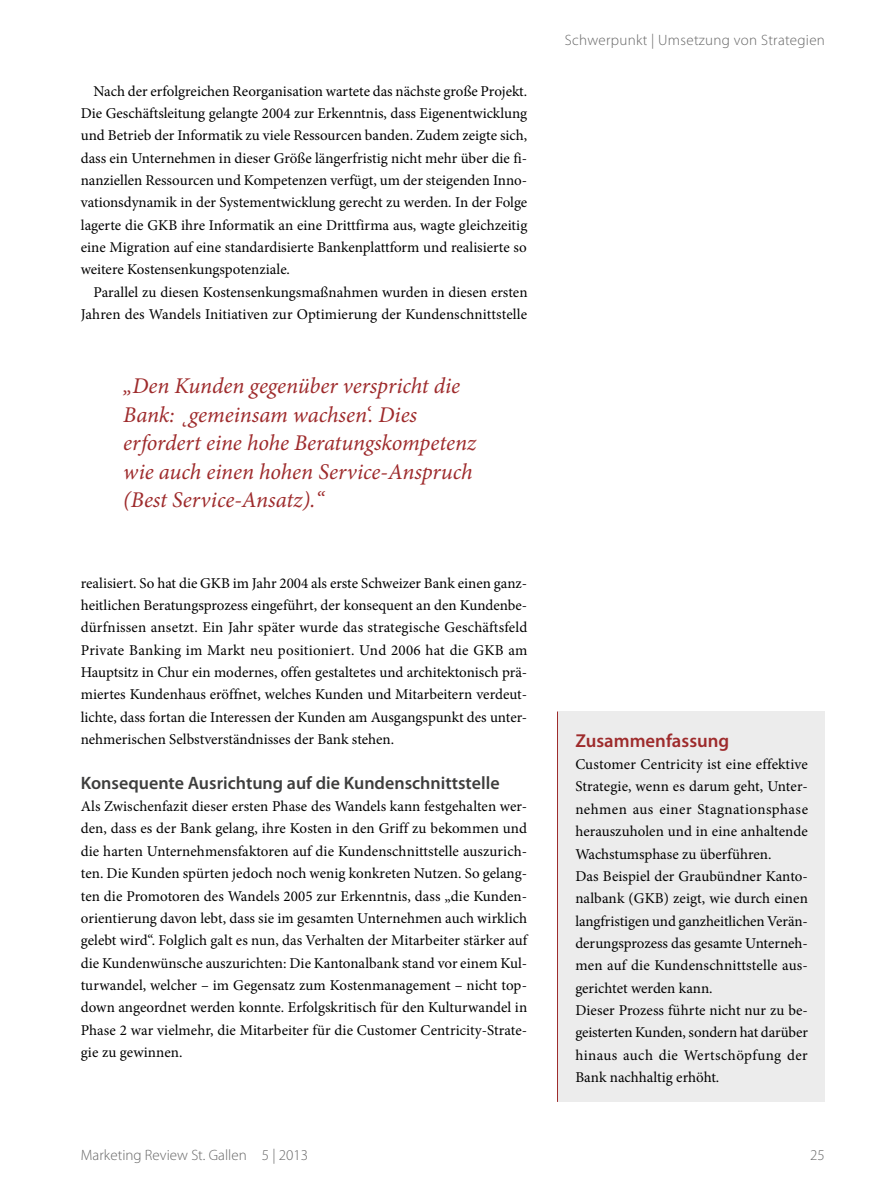
<style>
.page{position:relative;width:893px;height:1187px;background:#fff}
.page>*{position:absolute;margin:0;border:0;box-sizing:border-box;transform-origin:0 0}
.Zitat{font:italic 22.5px/28.5px "Minion Pro";letter-spacing:-.005em;color:#9e2b2c}
.Titel{font:600 18.75px "Myriad Pro";color:#9e2b2c}
.Zwischenüberschrift{font:600 18px "Myriad Pro";color:#3e3e3d}
.Grundtext_Einzug{font:15px/22.4px "Minion Pro";color:#000;text-align:justify}
.Grundtext{font:15px/22.4px "Minion Pro";letter-spacing:.005em;color:#000;text-align:justify}
.Rubrik{font:300 15px "Myriad Pro";letter-spacing:.015em;color:#676767}
.s1{font-style:normal}
</style>
<div class="page">
<div style="left:557px;top:711px;width:268px;height:390px;background:#ececec"></div>
<hr style="left:557px;top:711px;width:1px;height:390px;background:#9e2b2c">
<p class="Grundtext_Einzug" style="left:81px;top:80px;width:448px;text-indent:13px">Nach der erfolgreichen Reorganisation wartete das nächste große Projekt.<br>Die Geschäftsleitung gelangte 2004 zur Erkenntnis, dass Eigenentwicklung und Betrieb der Informatik zu viele Ressourcen banden. Zudem zeigte sich, dass ein Unternehmen in dieser Größe längerfristig nicht mehr über die fi&shy;nanziellen Ressourcen und Kompetenzen verfügt, um der steigenden Inno&shy;vationsdynamik in der Systementwicklung gerecht zu werden. In der Folge lagerte die GKB ihre Informatik an eine Drittfirma aus, wagte gleichzeitig eine Migration auf eine standardisierte Bankenplattform und realisierte so weitere Kostensenkungspotenziale.</p>
<p class="Grundtext_Einzug" style="left:81px;top:281px;width:448px;text-align:right">Parallel zu diesen Kostensenkungsmaßnahmen wurden in diesen ersten<br>Jahren des Wandels Initiativen zur Optimierung der Kundenschnittstelle</p>
<p class="Zitat" style="left:123px;top:372px;width:355px">„Den Kunden gegenüber verspricht die Bank: <span class="s1">˛</span>gemeinsam wachsen‘. Dies erfordert eine hohe Beratungskompetenz wie auch einen hohen Service-Anspruch (Best Service-Ansatz).“</p>
<p class="Grundtext_Einzug" style="left:81px;top:571px;width:448px">realisiert. So hat die GKB im Jahr 2004 als erste Schweizer Bank einen ganz&shy;heitlichen Beratungsprozess eingeführt, der konsequent an den Kundenbe&shy;dürfnissen ansetzt. Ein Jahr später wurde das strategische Geschäftsfeld Private Banking im Markt neu positioniert. Und 2006 hat die GKB am Hauptsitz in Chur ein modernes, offen gestaltetes und architektonisch prä&shy;miertes Kundenhaus eröffnet, welches Kunden und Mitarbeitern verdeut&shy;lichte, dass fortan die Interessen der Kunden am Ausgangspunkt des unter&shy;nehmerischen Selbstverständnisses der Bank stehen.</p>
<p class="Zwischenüberschrift" style="left:81px;top:771px;width:420px">Konsequente Ausrichtung auf die Kundenschnittstelle</p>
<p class="Grundtext" style="left:81px;top:795px;width:448px">Als Zwischenfazit dieser ersten Phase des Wandels kann festgehalten wer&shy;den, dass es der Bank gelang, ihre Kosten in den Griff zu bekommen und die harten Unternehmensfaktoren auf die Kundenschnittstelle auszurich&shy;ten. Die Kunden spürten jedoch noch wenig konkreten Nutzen. So gelang&shy;ten die Promotoren des Wandels 2005 zur Erkenntnis, dass „die Kunden&shy;orientierung davon lebt, dass sie im gesamten Unternehmen auch wirklich gelebt wird“. Folglich galt es nun, das Verhalten der Mitarbeiter stärker auf die Kundenwünsche auszurichten: Die Kantonalbank stand vor einem Kul&shy;turwandel, welcher – im Gegensatz zum Kostenmanagement – nicht top&shy;down angeordnet werden konnte. Erfolgskritisch für den Kulturwandel in Phase 2 war vielmehr, die Mitarbeiter für die Customer Centricity-Strate&shy;gie zu gewinnen.</p>
<p class="Rubrik" style="left:565px;top:32px;width:262px">Schwerpunkt | Umsetzung von Strategien</p>
<p class="Titel" style="left:575px;top:728px;width:155px">Zusammenfassung</p>
<p class="Grundtext" style="left:575px;top:753px;width:234px">Customer Centricity ist eine effektive Strategie, wenn es darum geht, Unter&shy;nehmen aus einer Stagnationsphase herauszuholen und in eine anhaltende Wachstumsphase zu überführen.</p>
<p class="Grundtext" style="left:575px;top:864px;width:234px">Das Beispiel der Graubündner Kanto&shy;nalbank (GKB) zeigt, wie durch einen langfristigen und ganzheitlichen Verän&shy;derungsprozess das gesamte Unterneh&shy;men auf die Kundenschnittstelle aus&shy;gerichtet werden kann.</p>
<p class="Grundtext" style="left:575px;top:999px;width:234px">Dieser Prozess führte nicht nur zu be&shy;geisterten Kunden, sondern hat darüber hinaus auch die Wertschöpfung der Bank nachhaltig erhöht.</p>
<p class="Rubrik" style="left:81px;top:1146px;width:229px">Marketing Review St. Gallen 5 | 2013</p>
<p class="Rubrik" style="left:810px;top:1146px;width:16px">25</p>
</div>
